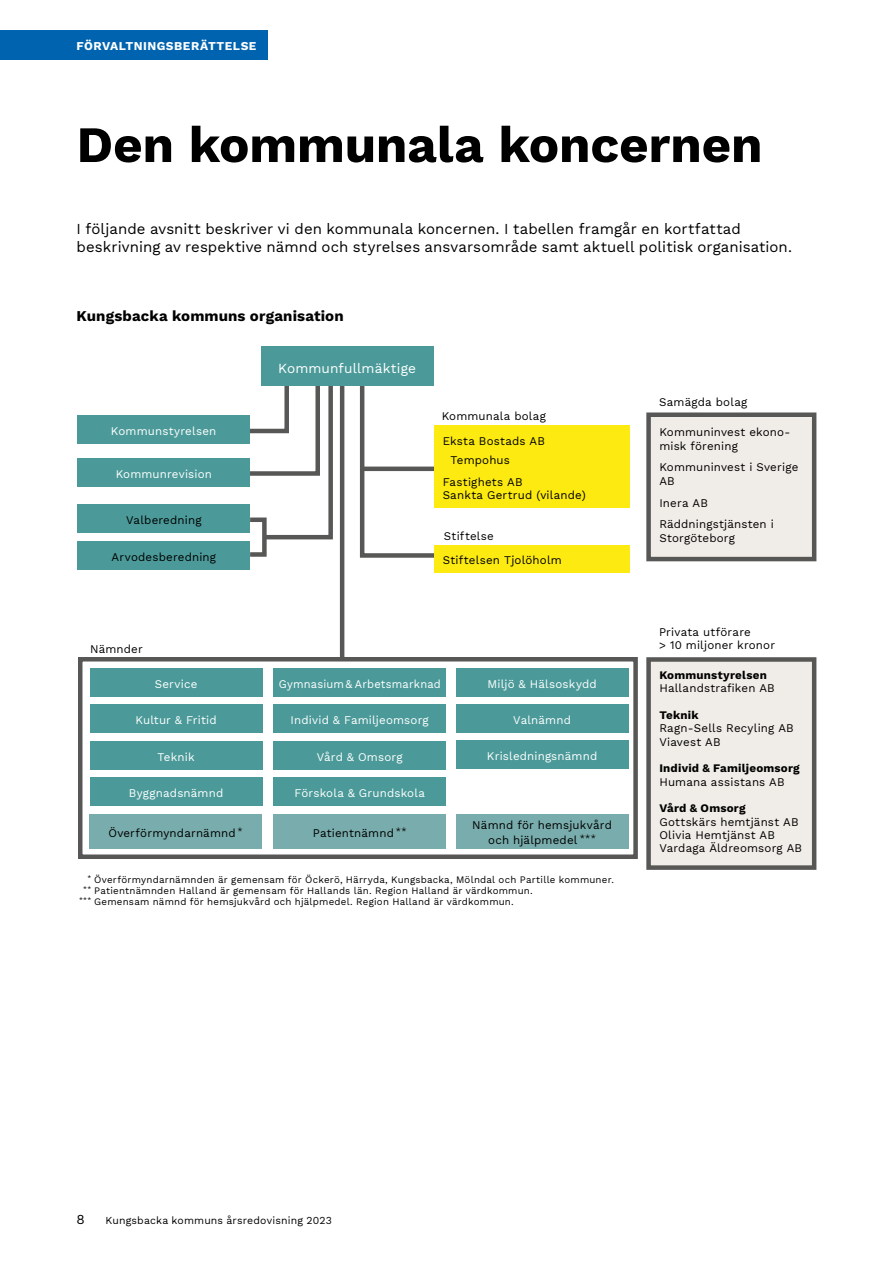
<style>
.page{position:relative;width:893px;height:1263px;background:#fff}
.page>*{position:absolute;margin:0;border:0;box-sizing:border-box;transform-origin:0 0}
.Rubrik_1{font:700 51px "Work Sans";letter-spacing:-.005em;color:#000}
.Ingress{font:15px/18px "Work Sans";letter-spacing:.005em;color:#000}
.Mellanrubrik_1{font:700 15px "Work Sans";letter-spacing:.01em;color:#000}
.Bildtext{font:13.65px "Work Sans";letter-spacing:.01em;color:#fff}
.t1{font:13.5px "Work Sans";color:#000}
.t2{font:700 12px "Work Sans";letter-spacing:.04em;color:#fff}
.Bildtext-2{font:11.55px/13.4px "Work Sans";letter-spacing:.015em;color:#000}
.Bildtext-3{font:11.55px "Work Sans";letter-spacing:.015em;color:#fff}
.Bildtext-4{font:700 11.55px "Work Sans";letter-spacing:.02em;color:#000}
.Bildtext-5{font:11.55px "Work Sans";letter-spacing:.015em;color:#fff;scale:.96 1}
.t3{font:10.5px "Work Sans";letter-spacing:.015em;color:#000}
.Fotnot{font:9.75px "Work Sans";letter-spacing:.02em;color:#000}
</style>
<div class="page">
<div style="left:0;top:30px;width:267px;height:30px;background:#0063af"></div>
<svg style="left:359px;top:355px;width:102px;height:203px"></svg>
<div style="left:248px;top:517px;width:19px;height:40px;border:4px solid #575756"></div>
<hr style="left:362px;top:467px;width:95px;height:4px;background:#575756">
<div style="left:78px;top:657px;width:560px;height:202px;border:4px solid #575756"></div>
<svg style="left:238px;top:386px;width:95px;height:156px"></svg>
<hr style="left:340px;top:379px;width:4px;height:279px;background:#575756">
<div style="left:261px;top:347px;width:172px;height:39px;background:#4b9a99"></div>
<div style="left:77px;top:416px;width:173px;height:28px;background:#4b9a99"></div>
<div style="left:78px;top:459px;width:172px;height:28px;background:#4b9a99"></div>
<div style="left:78px;top:504px;width:172px;height:28px;background:#4b9a99"></div>
<div style="left:78px;top:541px;width:172px;height:28px;background:#4b9a99"></div>
<div style="left:434px;top:426px;width:196px;height:82px;background:#fcea10"></div>
<div style="left:434px;top:545px;width:196px;height:27px;background:#fcea10"></div>
<div style="left:649px;top:415px;width:165px;height:144px;background:#f0ece7"></div>
<div style="left:646px;top:412px;width:170px;height:149px;border:4px solid #575756"></div>
<div style="left:90px;top:668px;width:172px;height:29px;background:#4b9a99"></div>
<div style="left:90px;top:705px;width:172px;height:28px;background:#4b9a99"></div>
<div style="left:90px;top:741px;width:172px;height:28px;background:#4b9a99"></div>
<div style="left:90px;top:777px;width:172px;height:29px;background:#4b9a99"></div>
<div style="left:89px;top:814px;width:173px;height:34px;background:#79acac"></div>
<div style="left:273px;top:668px;width:173px;height:29px;background:#4b9a99"></div>
<div style="left:273px;top:705px;width:173px;height:28px;background:#4b9a99"></div>
<div style="left:273px;top:741px;width:173px;height:28px;background:#4b9a99"></div>
<div style="left:273px;top:777px;width:173px;height:29px;background:#4b9a99"></div>
<div style="left:273px;top:814px;width:173px;height:34px;background:#79acac"></div>
<div style="left:456px;top:668px;width:172px;height:29px;background:#4b9a99"></div>
<div style="left:456px;top:704px;width:172px;height:28px;background:#4b9a99"></div>
<div style="left:456px;top:740px;width:172px;height:28px;background:#4b9a99"></div>
<div style="left:456px;top:814px;width:172px;height:34px;background:#79acac"></div>
<div style="left:649px;top:659px;width:165px;height:208px;background:#f0ece7"></div>
<div style="left:646px;top:657px;width:170px;height:213px;border:4px solid #575756"></div>
<p class="t2" style="left:77px;top:39px;width:181px">FÖRVALTNINGSBERÄTTELSE</p>
<h1 class="Rubrik_1" style="left:77px;top:115px;width:687px">Den kommunala koncernen</h1>
<p class="Ingress" style="left:77px;top:219px;width:717px">I följande avsnitt beskriver vi den kommunala koncernen. I tabellen framgår en kortfattad beskrivning av respektive nämnd och styrelses ansvarsområde samt aktuell politisk organisation.</p>
<h3 class="Mellanrubrik_1" style="left:77px;top:307px;width:269px">Kungsbacka kommuns organisation</h3>
<p class="Bildtext" style="left:278px;top:357px;width:139px">Kommunfullmäktige</p>
<p class="Bildtext-3" style="left:111px;top:422px;width:107px">Kommunstyrelsen</p>
<p class="Bildtext-3" style="left:116px;top:465px;width:98px">Kommunrevision</p>
<p class="Bildtext-2" style="left:126px;top:512px;width:77px">Valberedning</p>
<p class="Bildtext-2" style="left:112px;top:549px;width:106px">Arvodesberedning</p>
<p class="Bildtext-2" style="left:442px;top:409px;width:106px">Kommunala bolag</p>
<p class="Bildtext-2" style="left:443px;top:434px;width:104px">Eksta Bostads AB</p>
<p class="Bildtext-2" style="left:451px;top:453px;width:61px">Tempohus</p>
<p class="Bildtext-2" style="left:443px;top:475px;width:145px">Fastighets AB<br>Sankta Gertrud (vilande)</p>
<p class="Bildtext-2" style="left:444px;top:528px;width:52px">Stiftelse</p>
<p class="Bildtext-2" style="left:443px;top:553px;width:121px">Stiftelsen Tjolöholm</p>
<p class="Bildtext-2" style="left:90px;top:642px;width:54px">Nämnder</p>
<p class="Bildtext-3" style="left:155px;top:675px;width:44px">Service</p>
<p class="Bildtext-3" style="left:136px;top:711px;width:83px">Kultur &amp; Fritid</p>
<p class="Bildtext-3" style="left:158px;top:748px;width:38px">Teknik</p>
<p class="Bildtext-3" style="left:129px;top:784px;width:96px">Byggnadsnämnd</p>
<p class="Bildtext-2" style="left:108px;top:826px;width:136px">Överförmyndarnämnd <sup>*</sup></p>
<p class="Bildtext-5" style="left:279px;top:675px;width:170px">Gymnasium &amp; Arbetsmarknad</p>
<p class="Bildtext-3" style="left:291px;top:711px;width:140px">Individ &amp; Familjeomsorg</p>
<p class="Bildtext-3" style="left:317px;top:748px;width:87px">Vård &amp; Omsorg</p>
<p class="Bildtext-3" style="left:294px;top:784px;width:132px">Förskola &amp; Grundskola</p>
<p class="Bildtext-2" style="left:313px;top:826px;width:95px">Patientnämnd <sup>**</sup></p>
<p class="Bildtext-3" style="left:487px;top:675px;width:111px">Miljö &amp; Hälsoskydd</p>
<p class="Bildtext-3" style="left:513px;top:711px;width:59px">Valnämnd</p>
<p class="Bildtext-3" style="left:487px;top:747px;width:112px">Krisledningsnämnd</p>
<p class="Bildtext-2" style="left:472px;top:818px;width:141px;line-height:14.7px;text-align:center">Nämnd för hemsjukvård och hjälpmedel <sup>***</sup></p>
<p class="Fotnot" style="left:87px;top:872px;width:528px"><sup>*</sup> Överförmyndarnämnden är gemensam för Öckerö, Härryda, Kungsbacka, Mölndal och Partille kommuner.</p>
<p class="Fotnot" style="left:83px;top:883px;width:451px"><sup>**</sup> Patientnämnden Halland är gemensam för Hallands län. Region Halland är värdkommun.</p>
<p class="Fotnot" style="left:79px;top:894px;width:436px"><sup>***</sup> Gemensam nämnd för hemsjukvård och hjälpmedel. Region Halland är värdkommun.</p>
<p class="Bildtext-2" style="left:659px;top:395px;width:90px">Samägda bolag</p>
<p class="Bildtext-2" style="left:659px;top:425px;width:132px">Kommuninvest ekono&shy;misk förening</p>
<p class="Bildtext-2" style="left:659px;top:460px;width:140px">Kommuninvest i Sverige<br>AB</p>
<p class="Bildtext-2" style="left:659px;top:495px;width:50px">Inera AB</p>
<p class="Bildtext-2" style="left:659px;top:517px;width:116px">Räddningstjänsten i<br>Storgöteborg</p>
<p class="Bildtext-2" style="left:659px;top:625px;width:93px">Privata utförare</p>
<p class="Bildtext-2" style="left:659px;top:638px;width:117px">&gt; 10 miljoner kronor</p>
<p class="Bildtext-4" style="left:659px;top:668px;width:109px">Kommunstyrelsen</p>
<p class="Bildtext-2" style="left:659px;top:681px;width:117px">Hallandstrafiken AB</p>
<p class="Bildtext-4" style="left:659px;top:708px;width:41px">Teknik</p>
<p class="Bildtext-2" style="left:659px;top:721px;width:136px">Ragn-Sells Recyling AB</p>
<p class="Bildtext-2" style="left:659px;top:735px;width:63px">Viavest AB</p>
<p class="Bildtext-4" style="left:659px;top:762px;width:142px">Individ &amp; Familjeomsorg</p>
<p class="Bildtext-2" style="left:659px;top:775px;width:127px">Humana assistans AB</p>
<p class="Bildtext-4" style="left:659px;top:802px;width:88px">Vård &amp; Omsorg</p>
<p class="Bildtext-2" style="left:659px;top:815px;width:141px">Gottskärs hemtjänst AB</p>
<p class="Bildtext-2" style="left:659px;top:828px;width:117px">Olivia Hemtjänst AB</p>
<p class="Bildtext-2" style="left:659px;top:841px;width:144px">Vardaga Äldreomsorg AB</p>
<p class="t1" style="left:77px;top:1209px;width:10px">8</p>
<p class="t3" style="left:106px;top:1212px;width:228px">Kungsbacka kommuns årsredovisning 2023</p>
</div>
